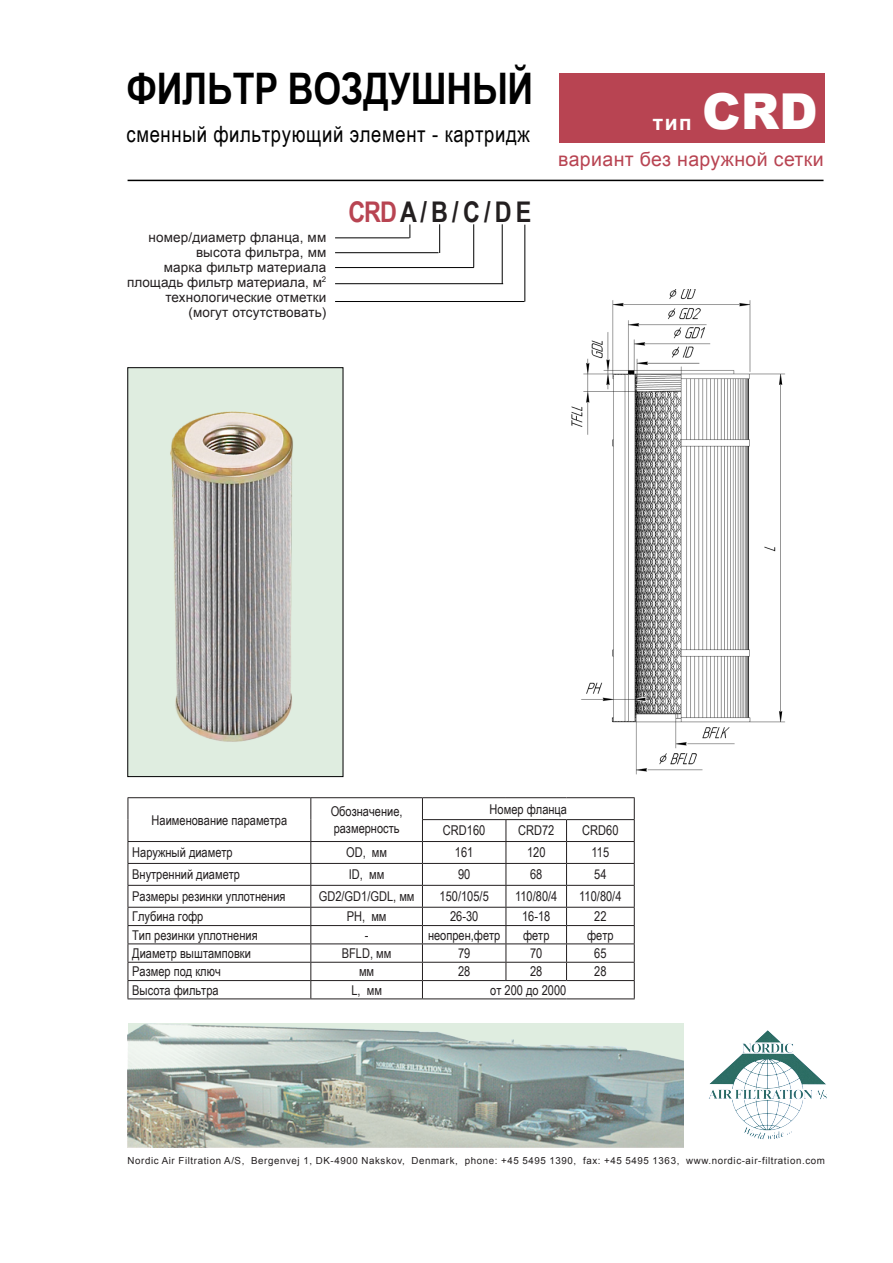
<style>
.page{position:relative;width:893px;height:1263px;background:#fff}
.page>*{position:absolute;margin:0;border:0;box-sizing:border-box;transform-origin:0 0}
.t1{font:900 49.5px "Arial";color:#fff}
.t2{font:700 43.5px "Arial Narrow";letter-spacing:-.005em;color:#000}
.t3{font:700 28.5px "Arial Narrow";color:#231f20}
.t4{font:22.5px "Arial Narrow";letter-spacing:.03em;color:#000}
.t5{font:700 21px "Arial";color:#fff}
.t6{font:19.5px "Arial";letter-spacing:.02em;color:#b84452}
.t7{font:13.5px "Arial Narrow";color:#231f20}
.t8{font:13.5px "Arial";letter-spacing:.01em;color:#231f20}
.t9{font:9.75px "Arial";letter-spacing:.06em;color:#231f20}
.s1{color:#b84452}
</style>
<div class="page">
<img style="left:571px;top:289px;width:214px;height:486px">
<div style="left:128px;top:367px;width:215px;height:410px;background:#dfede0;border:1px solid #000"></div>
<img style="left:170px;top:411px;width:123px;height:331px">
<div style="left:559px;top:73px;width:266px;height:69px;background:#b84452"></div>
<img style="left:709px;top:1030px;width:118px;height:109px">
<hr style="left:128px;top:180px;width:695px;height:1px;background:#000">
<hr style="left:335px;top:237px;width:74px;height:1px;background:#000">
<svg style="left:409px;top:224px;width:1px;height:14px"></svg>
<hr style="left:335px;top:252px;width:103px;height:1px;background:#000">
<svg style="left:439px;top:224px;width:1px;height:29px"></svg>
<hr style="left:335px;top:267px;width:139px;height:1px;background:#000">
<hr style="left:473px;top:224px;width:1px;height:43px;background:#000">
<hr style="left:335px;top:283px;width:168px;height:1px;background:#000">
<hr style="left:502px;top:224px;width:1px;height:60px;background:#000">
<hr style="left:335px;top:301px;width:189px;height:1px;background:#000">
<hr style="left:524px;top:225px;width:1px;height:76px;background:#000">
<hr style="left:128px;top:797px;width:183px;height:1px;background:#231f20">
<hr style="left:311px;top:797px;width:111px;height:1px;background:#231f20">
<hr style="left:422px;top:797px;width:84px;height:1px;background:#231f20">
<hr style="left:506px;top:797px;width:61px;height:1px;background:#231f20">
<hr style="left:567px;top:797px;width:68px;height:1px;background:#231f20">
<hr style="left:422px;top:819px;width:84px;height:1px;background:#231f20">
<hr style="left:506px;top:819px;width:61px;height:1px;background:#231f20">
<hr style="left:567px;top:819px;width:68px;height:1px;background:#231f20">
<hr style="left:128px;top:841px;width:183px;height:1px;background:#231f20">
<hr style="left:311px;top:841px;width:111px;height:1px;background:#231f20">
<hr style="left:422px;top:841px;width:84px;height:1px;background:#231f20">
<hr style="left:506px;top:841px;width:61px;height:1px;background:#231f20">
<hr style="left:567px;top:841px;width:68px;height:1px;background:#231f20">
<hr style="left:128px;top:863px;width:183px;height:1px;background:#231f20">
<hr style="left:311px;top:863px;width:111px;height:1px;background:#231f20">
<hr style="left:422px;top:863px;width:84px;height:1px;background:#231f20">
<hr style="left:506px;top:863px;width:61px;height:1px;background:#231f20">
<hr style="left:567px;top:863px;width:68px;height:1px;background:#231f20">
<hr style="left:128px;top:885px;width:183px;height:1px;background:#231f20">
<hr style="left:311px;top:885px;width:111px;height:1px;background:#231f20">
<hr style="left:422px;top:885px;width:84px;height:1px;background:#231f20">
<hr style="left:506px;top:885px;width:61px;height:1px;background:#231f20">
<hr style="left:567px;top:885px;width:68px;height:1px;background:#231f20">
<hr style="left:128px;top:907px;width:183px;height:1px;background:#231f20">
<hr style="left:311px;top:907px;width:111px;height:1px;background:#231f20">
<hr style="left:422px;top:907px;width:84px;height:1px;background:#231f20">
<hr style="left:506px;top:907px;width:61px;height:1px;background:#231f20">
<hr style="left:567px;top:907px;width:68px;height:1px;background:#231f20">
<hr style="left:128px;top:925px;width:183px;height:1px;background:#231f20">
<hr style="left:311px;top:925px;width:111px;height:1px;background:#231f20">
<hr style="left:422px;top:925px;width:84px;height:1px;background:#231f20">
<hr style="left:506px;top:925px;width:61px;height:1px;background:#231f20">
<hr style="left:567px;top:925px;width:68px;height:1px;background:#231f20">
<hr style="left:128px;top:943px;width:183px;height:1px;background:#231f20">
<hr style="left:311px;top:943px;width:111px;height:1px;background:#231f20">
<hr style="left:422px;top:943px;width:84px;height:1px;background:#231f20">
<hr style="left:506px;top:943px;width:61px;height:1px;background:#231f20">
<hr style="left:567px;top:943px;width:68px;height:1px;background:#231f20">
<hr style="left:128px;top:962px;width:183px;height:1px;background:#231f20">
<hr style="left:311px;top:962px;width:111px;height:1px;background:#231f20">
<hr style="left:422px;top:962px;width:84px;height:1px;background:#231f20">
<hr style="left:506px;top:962px;width:61px;height:1px;background:#231f20">
<svg style="left:506px;top:820px;width:1px;height:160px"></svg>
<hr style="left:567px;top:962px;width:68px;height:1px;background:#231f20">
<svg style="left:566px;top:820px;width:1px;height:160px"></svg>
<hr style="left:128px;top:980px;width:183px;height:1px;background:#231f20">
<svg style="left:128px;top:798px;width:1px;height:200px"></svg>
<hr style="left:311px;top:980px;width:111px;height:1px;background:#231f20">
<svg style="left:310px;top:798px;width:1px;height:200px"></svg>
<hr style="left:422px;top:980px;width:84px;height:1px;background:#231f20">
<svg style="left:422px;top:798px;width:1px;height:200px"></svg>
<hr style="left:506px;top:980px;width:61px;height:1px;background:#231f20">
<hr style="left:567px;top:980px;width:68px;height:1px;background:#231f20">
<svg style="left:634px;top:798px;width:1px;height:200px"></svg>
<hr style="left:128px;top:998px;width:183px;height:1px;background:#231f20">
<hr style="left:311px;top:998px;width:111px;height:1px;background:#231f20">
<hr style="left:422px;top:998px;width:84px;height:1px;background:#231f20">
<hr style="left:506px;top:998px;width:61px;height:1px;background:#231f20">
<hr style="left:567px;top:998px;width:68px;height:1px;background:#231f20">
<img style="left:128px;top:1024px;width:556px;height:124px">
<p class="t2" style="left:126px;top:56px;width:408px">ФИЛЬТР ВОЗДУШНЫЙ</p>
<p class="t4" style="left:126px;top:118px;width:405px">сменный фильтрующий элемент - картридж</p>
<p class="t8" style="left:149px;top:228px;width:179px">номер/диаметр фланца, мм</p>
<p class="t8" style="left:196px;top:243px;width:132px">высота фильтра, мм</p>
<p class="t8" style="left:164px;top:258px;width:164px">марка фильтр материала</p>
<p class="t8" style="left:127px;top:273px;width:201px">площадь фильтр материала, м<sup>2</sup></p>
<p class="t8" style="left:165px;top:288px;width:162px">технологические отметки</p>
<p class="t8" style="left:189px;top:303px;width:139px">(могут отсутствовать)</p>
<p class="t3" style="left:349px;top:190px;width:184px"><span class="s1">CRD</span> A / B / C / D E</p>
<p class="t5" style="left:653px;top:109px;width:40px">тип</p>
<p class="t1" style="left:702px;top:75px;width:117px">CRD</p>
<p class="t6" style="left:558px;top:147px;width:267px">вариант без наружной сетки</p>
<p class="t7" style="left:152px;top:810px;width:137px">Наименование параметра</p>
<p class="t7" style="left:331px;top:802px;width:73px">Обозначение,</p>
<p class="t7" style="left:334px;top:818px;width:67px">размерность</p>
<p class="t7" style="left:490px;top:799px;width:79px">Номер фланца</p>
<p class="t7" style="left:443px;top:821px;width:44px">CRD160</p>
<p class="t7" style="left:518px;top:821px;width:38px">CRD72</p>
<p class="t7" style="left:582px;top:821px;width:38px">CRD60</p>
<p class="t7" style="left:132px;top:843px;width:102px">Наружный диаметр</p>
<p class="t7" style="left:346px;top:843px;width:43px">OD, мм</p>
<p class="t7" style="left:455px;top:843px;width:20px">161</p>
<p class="t7" style="left:527px;top:843px;width:20px">120</p>
<p class="t7" style="left:592px;top:843px;width:19px">115</p>
<p class="t7" style="left:132px;top:865px;width:109px">Внутренний диаметр</p>
<p class="t7" style="left:349px;top:865px;width:37px">ID, мм</p>
<p class="t7" style="left:458px;top:865px;width:14px">90</p>
<p class="t7" style="left:530px;top:865px;width:14px">68</p>
<p class="t7" style="left:594px;top:865px;width:14px">54</p>
<p class="t7" style="left:132px;top:886px;width:155px">Размеры резинки уплотнения</p>
<p class="t7" style="left:319px;top:886px;width:97px">GD2/GD1/GDL, мм</p>
<p class="t7" style="left:440px;top:886px;width:51px">150/105/5</p>
<p class="t7" style="left:515px;top:886px;width:44px">110/80/4</p>
<p class="t7" style="left:579px;top:886px;width:44px">110/80/4</p>
<p class="t7" style="left:132px;top:907px;width:73px">Глубина гофр</p>
<p class="t7" style="left:347px;top:907px;width:41px">PH, мм</p>
<p class="t7" style="left:450px;top:907px;width:30px">26-30</p>
<p class="t7" style="left:522px;top:907px;width:30px">16-18</p>
<p class="t7" style="left:594px;top:907px;width:14px">22</p>
<p class="t7" style="left:132px;top:925px;width:127px">Тип резинки уплотнения</p>
<p class="t7" style="left:365px;top:925px;width:5px">-</p>
<p class="t7" style="left:428px;top:925px;width:74px">неопрен,фетр</p>
<p class="t7" style="left:523px;top:925px;width:28px">фетр</p>
<p class="t7" style="left:587px;top:925px;width:28px">фетр</p>
<p class="t7" style="left:132px;top:943px;width:120px">Диаметр выштамповки</p>
<p class="t7" style="left:342px;top:943px;width:51px">BFLD, мм</p>
<p class="t7" style="left:458px;top:943px;width:14px">79</p>
<p class="t7" style="left:530px;top:943px;width:14px">70</p>
<p class="t7" style="left:594px;top:943px;width:14px">65</p>
<p class="t7" style="left:132px;top:962px;width:90px">Размер под ключ</p>
<p class="t7" style="left:359px;top:962px;width:17px">мм</p>
<p class="t7" style="left:458px;top:962px;width:14px">28</p>
<p class="t7" style="left:530px;top:962px;width:14px">28</p>
<p class="t7" style="left:594px;top:962px;width:14px">28</p>
<p class="t7" style="left:132px;top:980px;width:88px">Высота фильтра</p>
<p class="t7" style="left:351px;top:980px;width:32px">L, мм</p>
<p class="t7" style="left:490px;top:980px;width:78px">от 200 до 2000</p>
<p class="t9" style="left:128px;top:1154px;width:699px">Nordic Air Filtration A/S, Bergenvej 1, DK-4900 Nakskov, Denmark, phone: +45 5495 1390, fax: +45 5495 1363, www.nordic-air-filtration.com</p>
</div>
